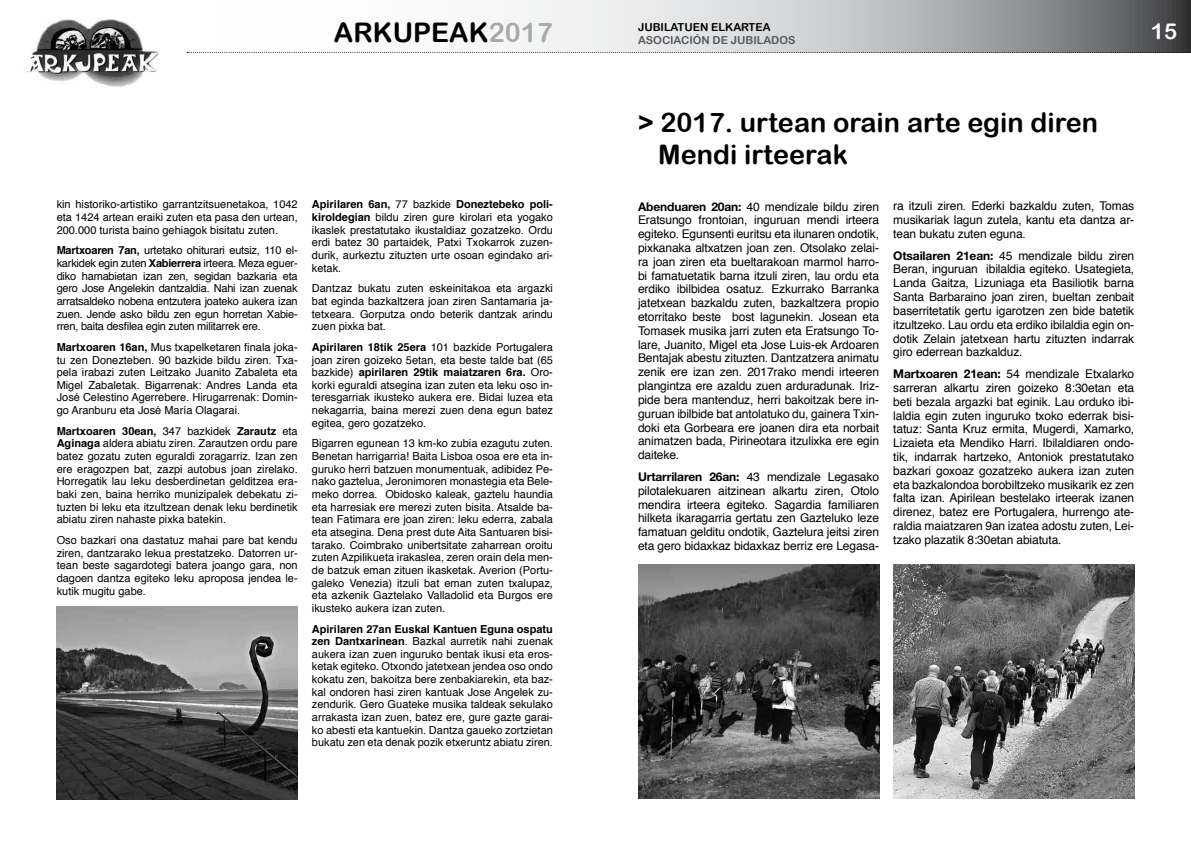
<style>
.page{position:relative;width:1191px;height:842px;background:#fff}
.page>*{position:absolute;margin:0;border:0;box-sizing:border-box;transform-origin:0 0}
.t1{font:27px/32.4px "Arial Rounded MT Bold";color:#000}
.t2{font:22px "Arial Rounded MT Bold";color:#fff}
.t3{font:12px/13.8px "Helvetica";letter-spacing:-.01em;color:#000;text-align:justify}
.t4{font:11px/12.6px "Helvetica";color:#000;text-align:justify}
.t5{font:11px "Arial Rounded MT Bold";color:#58595b}
.t6{font:11px "Arial Rounded MT Bold";color:#000}
.s1{color:#a7a9ac}
.s2{font-weight:700}
.s3{font-family:"Helvetica Neue";font-weight:700}
</style>
<div class="page">
<svg style="left:186px;top:0;width:1005px;height:53px"></svg>
<img style="left:26px;top:18px;width:133px;height:69px">
<svg style="left:187px;top:52px;width:1004px;height:1px"></svg>
<img style="left:638px;top:564px;width:241px;height:234px">
<img style="left:893px;top:564px;width:241px;height:234px">
<img style="left:57px;top:607px;width:241px;height:192px">
<p class="t6" style="left:638px;top:20px;width:134px">JUBILATUEN ELKARTEA</p>
<h1 class="t1" style="left:334px;top:16px;width:220px">ARKUPEAK<span class="s1">2017</span></h1>
<p class="t5" style="left:638px;top:33px;width:159px">ASOCIACIÓN DE JUBILADOS</p>
<h2 class="t2" style="left:1151px;top:18px;width:28px">15</h2>
<p class="t4" style="left:57px;top:199px;width:242px">kin historiko-artistiko garrantzitsuenetakoa, 1042 eta 1424 artean eraiki zuten eta pasa den urtean, 200.000 turista baino gehiagok bisitatu zuten.</p>
<p class="t4" style="left:57px;top:244px;width:242px"><span class="s2">Martxoaren 7an,</span> urtetako ohiturari eutsiz, 110 el&shy;karkidek egin zuten <span class="s2">Xabierrera</span> irteera. Meza eguer&shy;diko hamabietan izan zen, segidan bazkaria eta gero Jose Angelekin dantzaldia. Nahi izan zuenak arratsaldeko nobena entzutera joateko aukera izan zuen. Jende asko bildu zen egun horretan Xabie&shy;rren, baita desfilea egin zuten militarrek ere.</p>
<p class="t4" style="left:57px;top:341px;width:242px"><span class="s2">Martxoaren 16an,</span> Mus txapelketaren finala joka&shy;tu zen Donezteben. 90 bazkide bildu ziren. Txa&shy;pela irabazi zuten Leitzako Juanito Zabaleta eta Migel Zabaletak. Bigarrenak: Andres Landa eta José Celestino Agerrebere. Hirugarrenak: Domin&shy;go Aranburu eta José María Olagarai.</p>
<p class="t4" style="left:57px;top:425px;width:242px"><span class="s2">Martxoaren 30ean,</span> 347 bazkidek <span class="s2">Zarautz</span> eta <span class="s2">Aginaga</span> aldera abiatu ziren. Zarautzen ordu pare batez gozatu zuten eguraldi zoragarriz. Izan zen ere eragozpen bat, zazpi autobus joan zirelako.<br>Horregatik lau leku desberdinetan gelditzea era&shy;baki zen, baina herriko munizipalek debekatu zi&shy;tuzten bi leku eta itzultzean denak leku berdinetik abiatu ziren nahaste pixka batekin.</p>
<p class="t4" style="left:57px;top:534px;width:242px">Oso bazkari ona dastatuz mahai pare bat kendu ziren, dantzarako lekua prestatzeko. Datorren ur&shy;tean beste sagardotegi batera joango gara, non dagoen dantza egiteko leku aproposa jendea le&shy;kutik mugitu gabe.</p>
<p class="t4" style="left:312px;top:198px;width:242px"><span class="s2">Apirilaren 6an,</span> 77 bazkide <span class="s2">Doneztebeko poli&shy;kiroldegian</span> bildu ziren gure kirolari eta yogako ikaslek prestatutako ikustaldiaz gozatzeko. Ordu erdi batez 30 partaidek, Patxi Txokarrok zuzen&shy;durik, aurkeztu zituzten urte osoan egindako ari&shy;ketak.</p>
<p class="t4" style="left:312px;top:282px;width:242px">Dantzaz bukatu zuten eskeinitakoa eta argazki bat eginda bazkaltzera joan ziren Santamaria ja&shy;tetxeara. Gorputza ondo beterik dantzak arindu zuen pixka bat.</p>
<p class="t4" style="left:312px;top:341px;width:242px"><span class="s2">Apirilaren 18tik 25era</span> 101 bazkide Portugalera joan ziren goizeko 5etan, eta beste talde bat (65 bazkide) <span class="s2">apirilaren 29tik maiatzaren 6ra.</span> Oro&shy;korki eguraldi atsegina izan zuten eta leku oso in&shy;teresgarriak ikusteko aukera ere. Bidai luzea eta nekagarria, baina merezi zuen dena egun batez egitea, gero gozatzeko.</p>
<p class="t4" style="left:312px;top:437px;width:242px">Bigarren egunean 13 km-ko zubia ezagutu zuten.<br>Benetan harrigarria! Baita Lisboa osoa ere eta in&shy;guruko herri batzuen monumentuak, adibidez Pe&shy;nako gaztelua, Jeronimoren monastegia eta Bele&shy;meko dorrea. Obidosko kaleak, gaztelu haundia eta harresiak ere merezi zuten bisita. Atsalde ba&shy;tean Fatimara ere joan ziren: leku ederra, zabala eta atsegina. Dena prest dute Aita Santuaren bisi&shy;tarako. Coimbrako unibertsitate zaharrean oroitu zuten Azpilikueta irakaslea, zeren orain dela men&shy;de batzuk eman zituen ikasketak. Averion (Portu&shy;galeko Venezia) itzuli bat eman zuten txalupaz, eta azkenik Gaztelako Valladolid eta Burgos ere ikusteko aukera izan zuten.</p>
<p class="t4" style="left:312px;top:623px;width:242px"><span class="s2">Apirilaren 27an Euskal Kantuen Eguna ospatu zen Dantxarinean</span>. Bazkal aurretik nahi zuenak aukera izan zuen inguruko bentak ikusi eta eros&shy;ketak egiteko. Otxondo jatetxean jendea oso ondo kokatu zen, bakoitza bere zenbakiarekin, eta baz&shy;kal ondoren hasi ziren kantuak Jose Angelek zu&shy;zendurik. Gero Guateke musika taldeak sekulako arrakasta izan zuen, batez ere, gure gazte garai&shy;ko abesti eta kantuekin. Dantza gaueko zortzietan bukatu zen eta denak pozik etxeruntz abiatu ziren.</p>
<h1 class="t1" style="left:658px;top:106px;width:441px;text-indent:-20px">&gt; 2017. urtean orain arte egin diren<br>Mendi irteerak</h1>
<p class="t3" style="left:638px;top:200px;width:242px"><span class="s3">Abenduaren 20an:</span> 40 mendizale bildu ziren Eratsungo frontoian, inguruan mendi irteera egiteko. Egunsenti euritsu eta ilunaren ondotik, pixkanaka altxatzen joan zen. Otsolako zelai&shy;ra joan ziren eta bueltarakoan marmol harro&shy;bi famatuetatik barna itzuli ziren, lau ordu eta erdiko ibilbidea osatuz. Ezkurrako Barranka jatetxean bazkaldu zuten, bazkaltzera propio etorritako beste bost lagunekin. Josean eta Tomasek musika jarri zuten eta Eratsungo To&shy;lare, Juanito, Migel eta Jose Luis-ek Ardoaren Bentajak abestu zituzten. Dantzatzera animatu zenik ere izan zen. 2017rako mendi irteeren plangintza ere azaldu zuen arduradunak. Iriz&shy;pide bera mantenduz, herri bakoitzak bere in&shy;guruan ibilbide bat antolatuko du, gainera Txin&shy;doki eta Gorbeara ere joanen dira eta norbait animatzen bada, Pirineotara itzulixka ere egin daiteke.</p>
<p class="t3" style="left:638px;top:470px;width:242px"><span class="s3">Urtarrilaren 26an:</span> 43 mendizale Legasako pilotalekuaren aitzinean alkartu ziren, Otolo mendira irteera egiteko. Sagardia familiaren hilketa ikaragarria gertatu zen Gazteluko leze famatuan gelditu ondotik, Gaztelura jeitsi ziren eta gero bidaxkaz bidaxkaz berriz ere Legasa-</p>
<p class="t3" style="left:893px;top:200px;width:242px">ra itzuli ziren. Ederki bazkaldu zuten, Tomas musikariak lagun zutela, kantu eta dantza ar&shy;tean bukatu zuten eguna.</p>
<p class="t3" style="left:893px;top:249px;width:242px"><span class="s3">Otsailaren 21ean:</span> 45 mendizale bildu ziren Beran, inguruan ibilaldia egiteko. Usategieta, Landa Gaitza, Lizuniaga eta Basiliotik barna Santa Barbaraino joan ziren, bueltan zenbait baserritetatik gertu igarotzen zen bide batetik itzultzeko. Lau ordu eta erdiko ibilaldia egin on&shy;dotik Zelain jatetxean hartu zituzten indarrak giro ederrean bazkalduz.</p>
<p class="t3" style="left:893px;top:367px;width:242px"><span class="s3">Martxoaren 21ean:</span> 54 mendizale Etxalarko sarreran alkartu ziren goizeko 8:30etan eta beti bezala argazki bat eginik. Lau orduko ibi&shy;laldia egin zuten inguruko txoko ederrak bisi&shy;tatuz: Santa Kruz ermita, Mugerdi, Xamarko, Lizaieta eta Mendiko Harri. Ibilaldiaren ondo&shy;tik, indarrak hartzeko, Antoniok prestatutako bazkari goxoaz gozatzeko aukera izan zuten eta bazkalondoa borobiltzeko musikarik ez zen falta izan. Apirilean bestelako irteerak izanen direnez, batez ere Portugalera, hurrengo ate&shy;raldia maiatzaren 9an izatea adostu zuten, Lei&shy;tzako plazatik 8:30etan abiatuta.</p>
</div>
